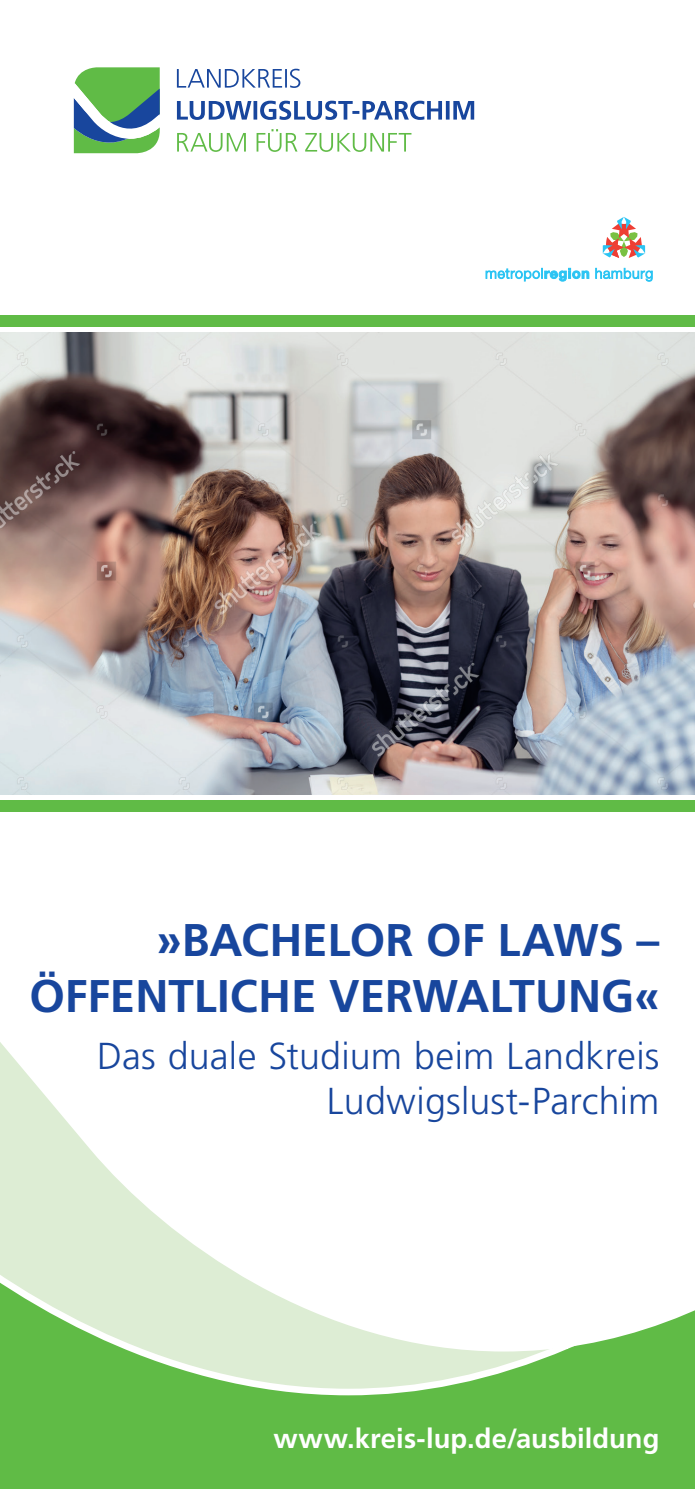
<style>
.page{position:relative;width:695px;height:1489px;background:#fff}
.page>*{position:absolute;margin:0;border:0;box-sizing:border-box;transform-origin:0 0}
.t1{font:700 45.75px/55.5px "Frutiger LT Std";color:#18469d;text-align:right}
.t2{font:300 37.5px/45px "Frutiger LT Std";letter-spacing:.005em;color:#18469d;text-align:right}
.t3{font:700 27.5px "Frutiger LT Std";letter-spacing:.005em;color:#fff}
</style>
<div class="page">
<svg style="left:74px;top:67px;width:86px;height:86px"></svg>
<svg style="left:177px;top:129px;width:234px;height:23px"></svg>
<svg style="left:177px;top:101px;width:297px;height:19px"></svg>
<svg style="left:177px;top:69px;width:123px;height:19px"></svg>
<svg style="left:602px;top:217px;width:43px;height:41px"></svg>
<svg style="left:595px;top:268px;width:57px;height:13px"></svg>
<svg style="left:485px;top:268px;width:104px;height:13px"></svg>
<img style="left:0;top:333px;width:694px;height:430px">
<div style="left:0;top:315px;width:694px;height:12px;background:#60bb46"></div>
<div style="left:0;top:1260px;width:694px;height:228px;background:#60bb46"></div>
<svg style="left:0;top:763px;width:694px;height:633px"></svg>
<p class="t1" style="left:29px;top:912px;width:631px">S –<br>ÖFFENTLICH E VERWALTUNG«</p>
<p class="t2" style="left:97px;top:1034px;width:563px">Das duale Studium beim Landkreis<br>Ludwigslust-Parchim</p>
<p class="t1" style="left:157px;top:912px;width:374px">»BACH ELOR OF LAW</p>
<p class="t3" style="left:273px;top:1421px;width:387px">WWW.KREIS-LUP.DE/AUSBILDUNG</p>
</div>
